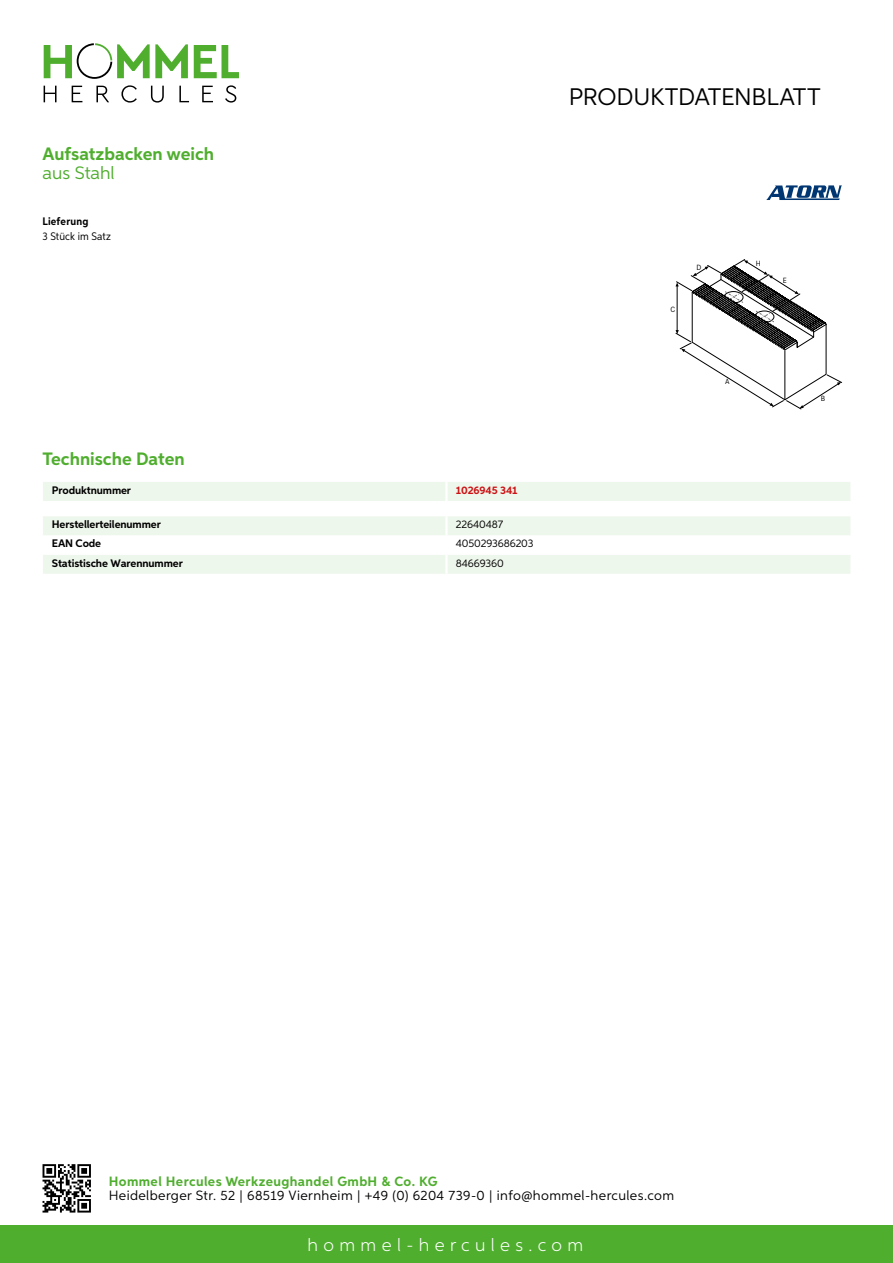
<style>
.page{position:relative;width:893px;height:1263px;background:#fff}
.page>*{position:absolute;margin:0;border:0;box-sizing:border-box;transform-origin:0 0}
.t1{font:24px "Aspira";letter-spacing:-.01em;color:#000}
.t2{font:700 18px "Aspira";color:#50ae2f}
.t3{font:300 18px "Aspira";letter-spacing:.3em;color:#fff}
.t4{font:18px "Aspira";color:#50ae2f}
.t5{font:13.5px "Aspira";letter-spacing:.03em;color:#000}
.t6{font:700 13.5px "Aspira";letter-spacing:.03em;color:#50ae2f}
.t7{font:700 10.95px "Aspira";letter-spacing:-.01em;color:#000}
.t8{font:10.95px "Aspira";letter-spacing:-.01em;color:#000}
.t9{font:10.95px "Aspira Nar";letter-spacing:.015em;color:#000}
.t10{font:700 10.95px "Aspira";letter-spacing:-.01em;color:#cd1013}
.t11{font:700 10.95px "Aspira Nar";letter-spacing:.02em;color:#000}
.t12{font:7.95px "Corporate S";color:#000}
</style>
<div class="page">
<div style="left:0;top:1226px;width:893px;height:37px;background:#50ae2f"></div>
<svg style="left:43px;top:1164px;width:48px;height:48px"></svg>
<svg style="left:194px;top:45px;width:45px;height:33px"></svg>
<svg style="left:44px;top:43px;width:144px;height:36px"></svg>
<svg style="left:44px;top:86px;width:13px;height:16px"></svg>
<svg style="left:72px;top:86px;width:10px;height:16px"></svg>
<svg style="left:96px;top:86px;width:13px;height:16px"></svg>
<svg style="left:121px;top:85px;width:16px;height:18px"></svg>
<svg style="left:151px;top:86px;width:13px;height:17px"></svg>
<svg style="left:179px;top:86px;width:10px;height:16px"></svg>
<svg style="left:202px;top:86px;width:11px;height:16px"></svg>
<svg style="left:225px;top:85px;width:11px;height:18px"></svg>
<div style="left:43px;top:482px;width:807px;height:19px;background:#eef7eb"></div>
<hr style="left:445px;top:482px;width:3px;height:19px;background:#fff">
<svg style="left:43px;top:516px;width:807px;height:58px"></svg>
<hr style="left:445px;top:555px;width:3px;height:19px;background:#fff">
<svg style="left:675px;top:259px;width:167px;height:150px"></svg>
<svg style="left:766px;top:185px;width:76px;height:15px"></svg>
<h2 class="t2" style="left:43px;top:142px;width:173px">Aufsatzbacken weich</h2>
<h2 class="t4" style="left:43px;top:162px;width:74px">aus Stahl</h2>
<p class="t11" style="left:43px;top:214px;width:47px">Lieferung</p>
<p class="t9" style="left:43px;top:230px;width:70px">3 Stück im Satz</p>
<h2 class="t2" style="left:43px;top:448px;width:144px">Technische Daten</h2>
<p class="t7" style="left:52px;top:483px;width:81px">Produktnummer</p>
<p class="t10" style="left:456px;top:483px;width:63px">1026945 341</p>
<p class="t7" style="left:52px;top:518px;width:111px">Herstellerteilenummer</p>
<p class="t8" style="left:456px;top:518px;width:49px">22640487</p>
<p class="t7" style="left:52px;top:537px;width:51px">EAN Code</p>
<p class="t8" style="left:456px;top:537px;width:79px">4050293686203</p>
<p class="t7" style="left:52px;top:556px;width:132px">Statistische Warennummer</p>
<p class="t8" style="left:456px;top:556px;width:49px">84669360</p>
<h1 class="t1" style="left:569px;top:82px;width:253px">Produktdatenblatt</h1>
<p class="t12" style="left:670px;top:304px;width:6px">C</p>
<p class="t12" style="left:696px;top:263px;width:6px">D</p>
<p class="t12" style="left:725px;top:377px;width:6px">A</p>
<p class="t12" style="left:756px;top:259px;width:7px">H</p>
<p class="t12" style="left:783px;top:276px;width:5px">E</p>
<p class="t12" style="left:821px;top:394px;width:6px">B</p>
<p class="t6" style="left:109px;top:1172px;width:330px">Hommel Hercules Werkzeughandel GmbH &amp; Co. KG</p>
<p class="t5" style="left:109px;top:1187px;width:567px">Heidelberger Str. 52 | 68519 Viernheim | +49 (0) 6204 739-0 | info@hommel-hercules.com</p>
<h2 class="t3" style="left:307px;top:1234px;width:277px">hommel-hercules.com</h2>
</div>
